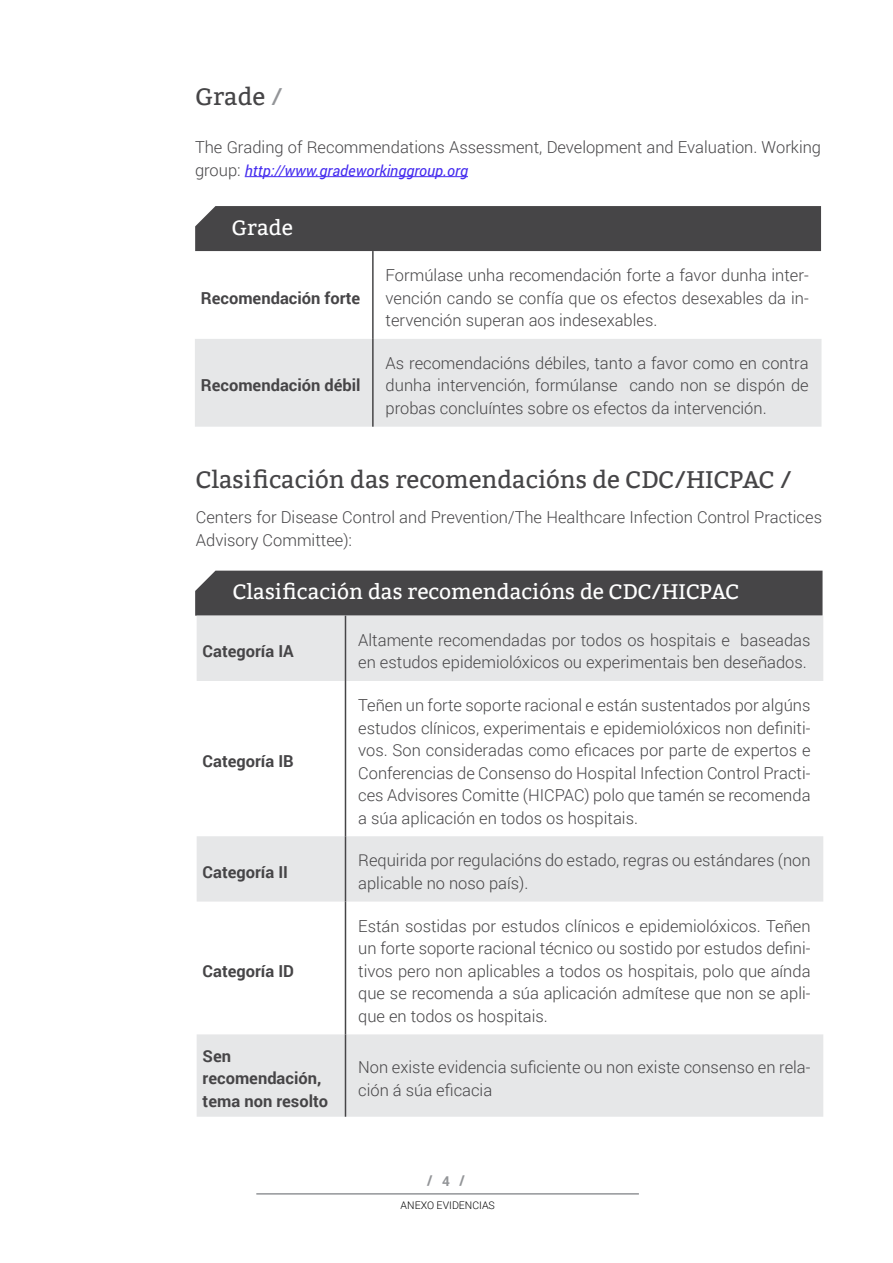
<style>
.page{position:relative;width:893px;height:1263px;background:#fff}
.page>*{position:absolute;margin:0;border:0;box-sizing:border-box;transform-origin:0 0}
.t1{font:24px "Bitter";color:#464547}
.t2{font:21px "Bitter";color:#fff}
.t3{font:300 16.5px/22.5px "Roboto";color:#464547}
.t4{font:700 16.5px/22.5px "Roboto";color:#464547}
.t5{font:italic 15px "Roboto";color:#452cef}
.t6{font:700 13.5px "Roboto";color:#939598}
.t7{font:300 10.5px "Roboto";color:#000}
.s1{color:#939598}
.s2{font-weight:300;font-style:normal;font-size:16.5px;color:#464547}
</style>
<div class="page">
<hr style="left:256px;top:1193px;width:383px;height:1px;background:#939598">
<div style="left:195px;top:571px;width:627px;height:45px;background:#464547"></div>
<svg style="left:197px;top:616px;width:626px;height:501px"></svg>
<hr style="left:345px;top:616px;width:1px;height:65px;background:#464547">
<hr style="left:345px;top:681px;width:1px;height:155px;background:#464547">
<hr style="left:345px;top:836px;width:1px;height:65px;background:#464547">
<hr style="left:345px;top:901px;width:1px;height:133px;background:#464547">
<hr style="left:345px;top:1034px;width:1px;height:83px;background:#464547">
<hr style="left:245px;top:176px;width:223px;height:1px;background:#452cef">
<div style="left:195px;top:339px;width:626px;height:88px;background:#e6e7e8"></div>
<hr style="left:372px;top:251px;width:2px;height:88px;background:#464547">
<hr style="left:372px;top:339px;width:2px;height:88px;background:#464547">
<div style="left:195px;top:206px;width:626px;height:45px;background:#464547"></div>
<h1 class="t1" style="left:195px;top:83px;width:89px">Grade <span class="s1">/</span></h1>
<p class="t3" style="left:195px;top:135px;width:628px">The Grading of Recommendations Assessment, Development and Evaluation. Working</p>
<p class="t5" style="left:195px;top:160px;width:274px"><span class="s2">group:</span> http://www.gradeworkinggroup.org</p>
<p class="t2" style="left:231px;top:215px;width:63px">Grade</p>
<p class="t4" style="left:201px;top:286px;width:161px">Recomendación forte</p>
<p class="t4" style="left:201px;top:374px;width:161px">Recomendación débil</p>
<p class="t3" style="left:386px;top:263px;width:425px;text-align:justify">Formúlase unha recomendación forte a favor dunha inter&shy;vención cando se confía que os efectos desexables da in&shy;tervención superan aos indesexables.</p>
<p class="t3" style="left:386px;top:351px;width:425px;text-align:justify">As recomendacións débiles, tanto a favor como en contra dunha intervención, formúlanse cando non se dispón de probas concluíntes sobre os efectos da intervención.</p>
<h1 class="t1" style="left:196px;top:465px;width:598px">Clasificación das recomendacións de CDC/HICPAC /</h1>
<p class="t3" style="left:196px;top:505px;width:628px">Centers for Disease Control and Prevention/The Healthcare Infection Control Practices<br>Advisory Committee):</p>
<p class="t2" style="left:233px;top:580px;width:508px">Clasificación das recomendacións de CDC/HICPAC</p>
<p class="t4" style="left:203px;top:639px;width:93px">Categoría IA</p>
<p class="t3" style="left:358px;top:628px;width:454px">Altamente recomendadas por todos os hospitais e baseadas en estudos epidemiolóxicos ou experimentais ben deseñados.</p>
<p class="t4" style="left:203px;top:749px;width:93px">Categoría IB</p>
<p class="t4" style="left:203px;top:860px;width:87px">Categoría II</p>
<p class="t4" style="left:203px;top:959px;width:93px">Categoría ID</p>
<p class="t3" style="left:358px;top:693px;width:454px;text-align:justify">Teñen un forte soporte racional e están sustentados por algúns estudos clínicos, experimentais e epidemiolóxicos non definiti&shy;vos. Son consideradas como eficaces por parte de expertos e Conferencias de Consenso do Hospital Infection Control Practi&shy;ces Advisores Comitte (HICPAC) polo que tamén se recomenda a súa aplicación en todos os hospitais.</p>
<p class="t3" style="left:358px;top:849px;width:454px">Requirida por regulacións do estado, regras ou estándares (non aplicable no noso país).</p>
<p class="t3" style="left:358px;top:914px;width:454px;text-align:justify">Están sostidas por estudos clínicos e epidemiolóxicos. Teñen un forte soporte racional técnico ou sostido por estudos defini&shy;tivos pero non aplicables a todos os hospitais, polo que aínda que se recomenda a súa aplicación admítese que non se apli&shy;que en todos os hospitais.</p>
<p class="t4" style="left:203px;top:1044px;width:127px">Sen recomendación, tema non resolto</p>
<p class="t3" style="left:358px;top:1055px;width:454px">Non existe evidencia suficiente ou non existe consenso en rela&shy;ción á súa eficacia</p>
<p class="t6" style="left:427px;top:1170px;width:7px">/</p>
<p class="t6" style="left:460px;top:1170px;width:7px">/</p>
<p class="t6" style="left:442px;top:1172px;width:9px">4</p>
<p class="t7" style="left:401px;top:1198px;width:96px">ANEXO EVIDENCIAS</p>
</div>
